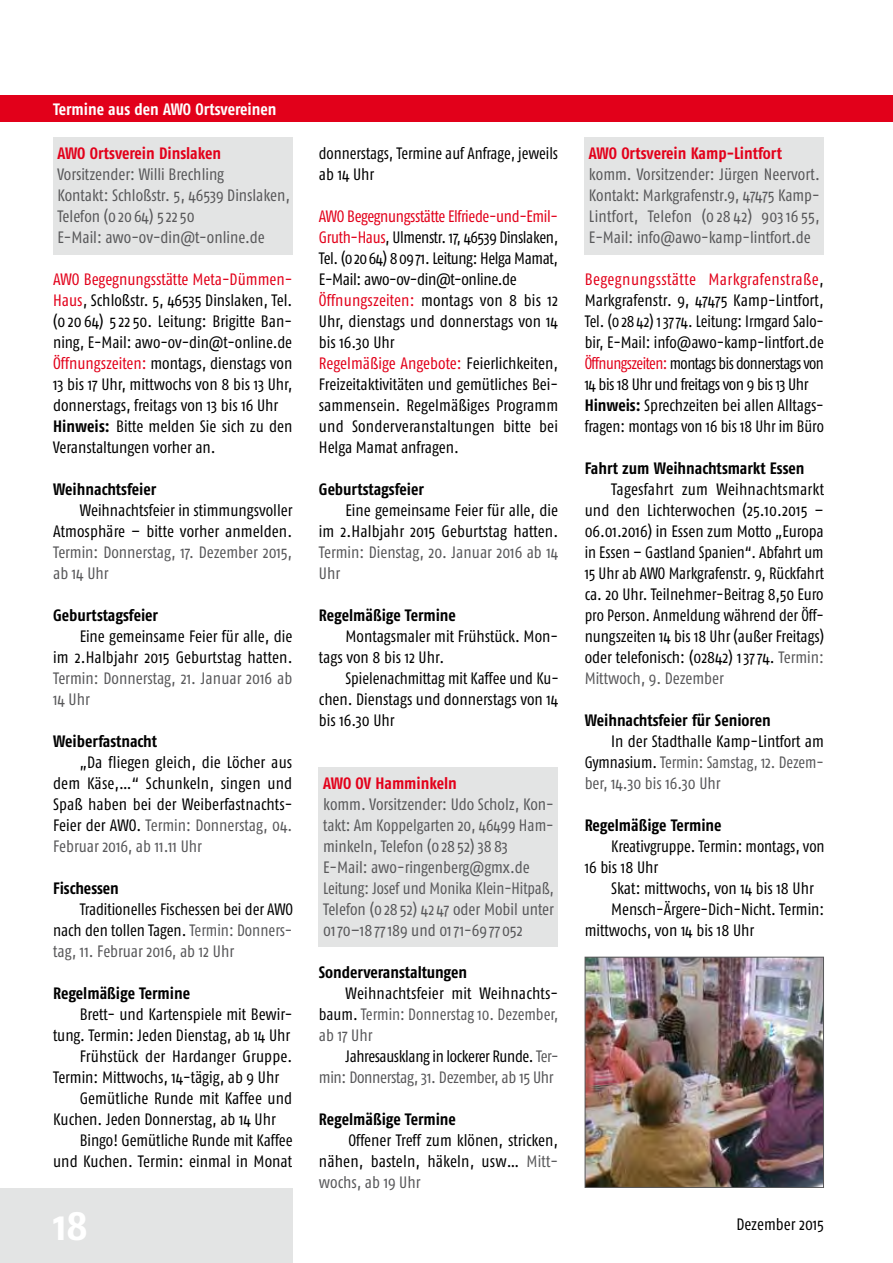
<style>
.page{position:relative;width:893px;height:1263px;background:#fff}
.page>*{position:absolute;margin:0;border:0;box-sizing:border-box;transform-origin:0 0}
.t1{font:700 42px "Fago Co";color:#fff}
.t2{font:16.5px/21px "Fago Co";color:#000}
.t3{font:16.5px/21px "Fago Co";color:#58585a}
.t4{font:700 16.5px "Fago Co";color:#000}
.t5{font:16.5px/21px "Fago Co";color:#58585a;text-align:justify;scale:.96 1}
.t6{font:16.5px/21px "Fago Co";letter-spacing:-.02em;color:#58585a}
.t7{font:700 16.5px "Fago Co";color:#e2001a}
.t8{font:700 16.5px "Fago Co";color:#fff}
.s1{color:#e2001a}
.s2{font-weight:700}
.s3{color:#58585a}
.s4{color:#000}
</style>
<div class="page">
<div style="left:0;top:1188px;width:292px;height:75px;background:#e3e4e4"></div>
<div style="left:53px;top:138px;width:239px;height:117px;background:#e3e4e4"></div>
<div style="left:585px;top:138px;width:239px;height:117px;background:#e3e4e4"></div>
<div style="left:318px;top:768px;width:240px;height:179px;background:#e3e4e4"></div>
<div style="left:0;top:96px;width:893px;height:26px;background:#e2001a"></div>
<img style="left:587px;top:959px;width:235px;height:227px">
<div style="left:585px;top:957px;width:239px;height:231px;border:1px solid #58585a"></div>
<p class="t8" style="left:53px;top:99px;width:225px">Termine aus den AWO Ortsvereinen</p>
<p class="t7" style="left:57px;top:143px;width:165px">AWO Ortsverein Dinslaken</p>
<p class="t3" style="left:57px;top:163px;width:234px">Vorsitzender: Willi Brechling<br>Kontakt: Schloßstr. 5, 46539 Dinslaken,<br>Telefon (0 20 64) 5 22 50<br>E-Mail: awo-ov-din@t-online.de</p>
<p class="t2" style="left:53px;top:268px;width:241px"><span class="s1">AWO Begegnungsstätte Meta-Dümmen-Haus</span>, Schloßstr. 5, 46535 Dinslaken, Tel. (0 20 64) 5 22 50. Leitung: Brigitte Ban&shy;ning, E-Mail: awo-ov-din@t-online.de <span class="s1">Öffnungszeiten:</span> montags, dienstags von 13 bis 17 Uhr, mittwochs von 8 bis 13 Uhr, donnerstags, freitags von 13 bis 16 Uhr <span class="s2">Hinweis:</span> Bitte melden Sie sich zu den Veranstaltungen vorher an.</p>
<p class="t4" style="left:53px;top:479px;width:105px">Weihnachtsfeier</p>
<p class="t2" style="left:53px;top:499px;width:241px;text-align:right">Weihnachtsfeier in stimmungsvoller<br>Atmosphäre – bitte vorher anmelden.</p>
<p class="t3" style="left:53px;top:541px;width:240px">Termin: Donnerstag, 17. Dezember 2015, ab 14 Uhr</p>
<p class="t4" style="left:53px;top:605px;width:106px">Geburtstagsfeier</p>
<p class="t2" style="left:53px;top:625px;width:241px;text-align:right">Eine gemeinsame Feier für alle, die<br>im 2.Halbjahr 2015 Geburtstag hatten.</p>
<p class="t3" style="left:53px;top:667px;width:241px">Termin: Donnerstag, 21. Januar 2016 ab<br>14 Uhr</p>
<p class="t4" style="left:53px;top:731px;width:105px">Weiberfastnacht</p>
<p class="t2" style="left:53px;top:751px;width:241px;text-align:justify;text-indent:27px">„Da fliegen gleich, die Löcher aus dem Käse,…“ Schunkeln, singen und Spaß haben bei der Weiberfastnachts-Feier der AWO. <span class="s3">Termin: Donnerstag, 04.<br>Februar 2016, ab 11.11 Uhr</span></p>
<p class="t4" style="left:53px;top:878px;width:67px">Fischessen</p>
<p class="t2" style="left:53px;top:898px;width:241px;text-align:justify;text-indent:27px">Traditionelles Fischessen bei der AWO nach den tollen Tagen. <span class="s3">Termin: Donners&shy;tag, 11. Februar 2016, ab 12 Uhr</span></p>
<p class="t4" style="left:53px;top:983px;width:138px">Regelmäßige Termine</p>
<p class="t2" style="left:80px;top:1003px;width:214px">Brett- und Kartenspiele mit Bewir-</p>
<p class="t2" style="left:53px;top:1024px;width:239px">tung. Termin: Jeden Dienstag, ab 14 Uhr</p>
<p class="t2" style="left:80px;top:1045px;width:214px">Frühstück der Hardanger Gruppe.</p>
<p class="t2" style="left:53px;top:1066px;width:227px">Termin: Mittwochs, 14-tägig, ab 9 Uhr</p>
<p class="t2" style="left:80px;top:1087px;width:214px">Gemütliche Runde mit Kaffee und</p>
<p class="t2" style="left:53px;top:1108px;width:224px">Kuchen. Jeden Donnerstag, ab 14 Uhr</p>
<p class="t2" style="left:80px;top:1129px;width:214px">Bingo! Gemütliche Runde mit Kaffee</p>
<p class="t2" style="left:53px;top:1150px;width:241px">und Kuchen. Termin: einmal in Monat</p>
<p class="t2" style="left:319px;top:142px;width:241px">donnerstags, Termine auf Anfrage, jeweils ab 14 Uhr</p>
<p class="t2" style="left:319px;top:205px;width:241px"><span class="s1">AWO Begegnungsstätte Elfriede-und-Emil-Gruth-Haus</span>, Ulmenstr. 17, 46539 Dinslaken, Tel. (02064) 80971. Leitung: Helga Mamat, E-Mail: awo-ov-din@t-online.de <span class="s1">Öffnungszeiten:</span> montags von 8 bis 12<br>Uhr, dienstags und donnerstags von 14 bis 16.30 Uhr<br><span class="s1">Regelmäßige Angebote:</span> Feierlichkeiten, Freizeitaktivitäten und gemütliches Bei&shy;sammensein. Regelmäßiges Programm und Sonderveranstaltungen bitte bei Helga Mamat anfragen.</p>
<p class="t4" style="left:319px;top:479px;width:106px">Geburtstagsfeier</p>
<p class="t2" style="left:319px;top:499px;width:241px;text-align:right">Eine gemeinsame Feier für alle, die<br>im 2.Halbjahr 2015 Geburtstag hatten.</p>
<p class="t3" style="left:319px;top:541px;width:241px">Termin: Dienstag, 20. Januar 2016 ab 14<br>Uhr</p>
<p class="t4" style="left:319px;top:605px;width:138px">Regelmäßige Termine</p>
<p class="t2" style="left:319px;top:625px;width:241px;text-indent:27px">Montagsmaler mit Frühstück. Mon&shy;tags von 8 bis 12 Uhr.</p>
<p class="t2" style="left:319px;top:667px;width:241px;text-align:justify;text-indent:27px">Spielenachmittag mit Kaffee und Ku&shy;chen. Dienstags und donnerstags von 14 bis 16.30 Uhr</p>
<p class="t7" style="left:323px;top:773px;width:135px">AWO OV Hamminkeln</p>
<p class="t3" style="left:323px;top:793px;width:232px">komm. Vorsitzender: Udo Scholz, Kon&shy;takt: Am Koppelgarten 20, 46499 Ham&shy;minkeln, Telefon (0 28 52) 38 83<br>E-Mail: awo-ringenberg@gmx.de Leitung: Josef und Monika Klein-Hitpaß, Telefon (0 28 52) 42 47 oder Mobil unter 0170–18 77189 und 0171-69 77 052</p>
<p class="t4" style="left:319px;top:962px;width:150px">Sonderveranstaltungen</p>
<p class="t3" style="left:319px;top:982px;width:241px;text-align:justify;text-indent:27px"><span class="s4">Weihnachtsfeier mit Weihnachts&shy;baum.</span> Termin: Donnerstag 10. Dezember, ab 17 Uhr</p>
<p class="t6" style="left:319px;top:1045px;width:241px;text-indent:27px"><span class="s4">Jahresausklang in lockerer Runde.</span> Ter&shy;min: Donnerstag, 31. Dezember, ab 15 Uhr</p>
<p class="t4" style="left:319px;top:1109px;width:138px">Regelmäßige Termine</p>
<p class="t2" style="left:319px;top:1129px;width:241px;text-align:justify;text-indent:29px">Offener Treff zum klönen, stricken, nähen, basteln, häkeln, usw… <span class="s3">Mitt&shy;wochs, ab 19 Uhr</span></p>
<p class="t7" style="left:589px;top:143px;width:195px">AWO Ortsverein Kamp-Lintfort</p>
<p class="t3" style="left:589px;top:163px;width:232px;text-align:justify">komm. Vorsitzender: Jürgen Neervort.<br>Kontakt: Markgrafenstr.9, 47475 Kamp-Lintfort, Telefon (0 28 42) 90316 55, E-Mail: info@awo-kamp-lintfort.de</p>
<p class="t2" style="left:585px;top:268px;width:241px"><span class="s1">Begegnungsstätte Markgrafenstraße</span>, Markgrafenstr. 9, 47475 Kamp-Lintfort, Tel. (02842) 13774. Leitung: Irmgard Salo&shy;bir, E-Mail: info@awo-kamp-lintfort.de <span class="s1">Öffnungszeiten:</span> montags bis donnerstags von 14 bis 18 Uhr und freitags von 9 bis 13 Uhr <span class="s2">Hinweis:</span> Sprechzeiten bei allen Alltags&shy;fragen: montags von 16 bis 18 Uhr im Büro</p>
<p class="t4" style="left:585px;top:458px;width:221px">Fahrt zum Weihnachtsmarkt Essen</p>
<p class="t2" style="left:585px;top:478px;width:241px;text-align:justify;text-indent:27px">Tagesfahrt zum Weihnachtsmarkt und den Lichterwochen (25.10.2015 – 06.01.2016) in Essen zum Motto „Europa in Essen – Gastland Spanien“. Abfahrt um 15 Uhr ab AWO Markgrafenstr. 9, Rückfahrt ca. 20 Uhr. Teilnehmer-Beitrag 8,50 Euro pro Person. Anmeldung während der Öff&shy;nungszeiten 14 bis 18 Uhr (außer Freitags) oder telefonisch: (02842) 13774. <span class="s3">Termin:<br>Mittwoch, 9. Dezember</span></p>
<p class="t4" style="left:585px;top:710px;width:188px">Weihnachtsfeier für Senioren</p>
<p class="t5" style="left:585px;top:730px;width:251px;text-indent:27px"><span class="s4">In der Stadthalle Kamp-Lintfort am Gymnasium.</span> Termin: Samstag, 12. Dezem&shy;ber, 14.30 bis 16.30 Uhr</p>
<p class="t4" style="left:585px;top:815px;width:138px">Regelmäßige Termine</p>
<p class="t2" style="left:585px;top:835px;width:241px;text-indent:27px">Kreativgruppe. Termin: montags, von<br>16 bis 18 Uhr</p>
<p class="t2" style="left:611px;top:877px;width:204px">Skat: mittwochs, von 14 bis 18 Uhr</p>
<p class="t2" style="left:611px;top:898px;width:214px">Mensch-Ärgere-Dich-Nicht. Termin:</p>
<p class="t2" style="left:585px;top:919px;width:171px">mittwochs, von 14 bis 18 Uhr</p>
<h1 class="t1" style="left:53px;top:1201px;width:36px">18</h1>
<p class="t2" style="left:736px;top:1213px;width:89px">Dezember 2015</p>
</div>
